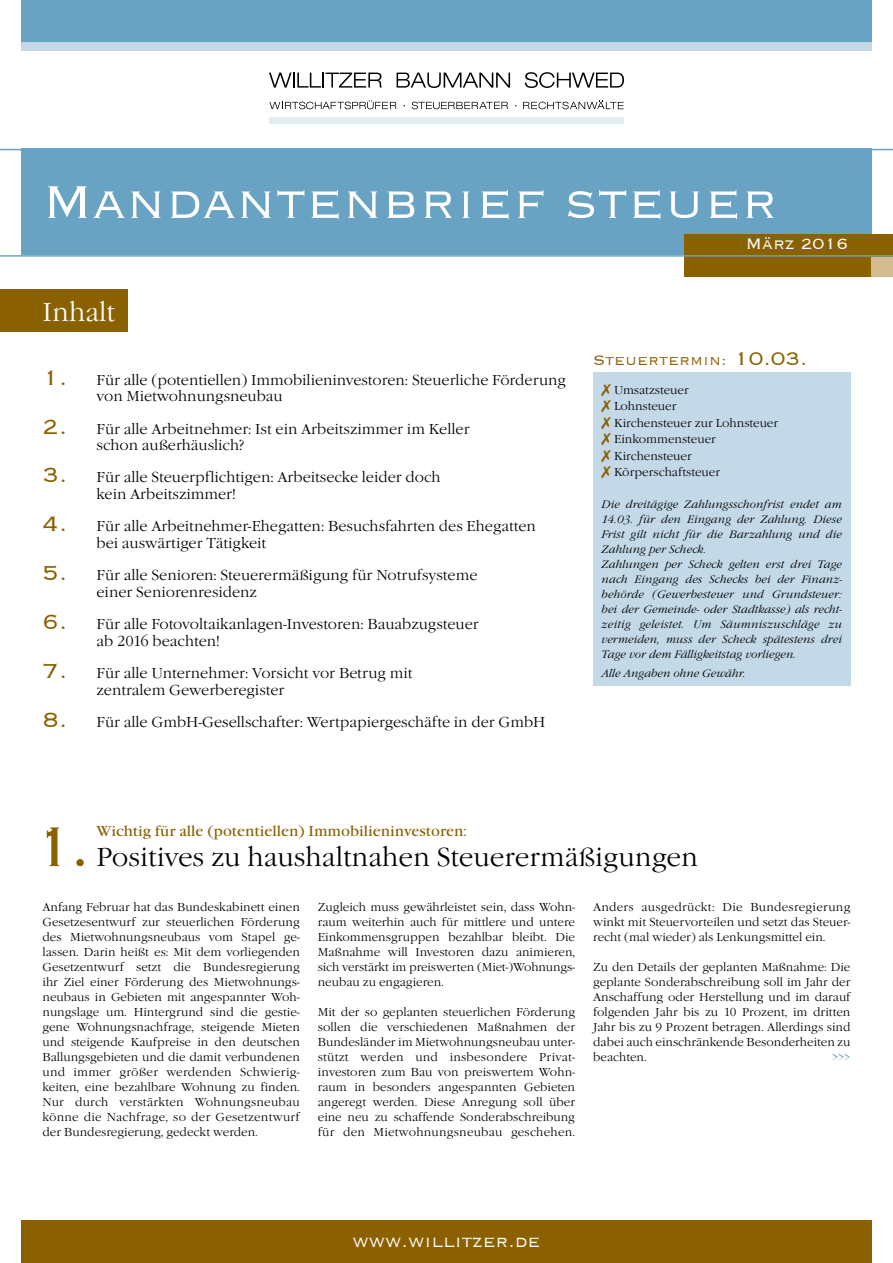
<style>
.page{position:relative;width:893px;height:1263px;background:#fff}
.page>*{position:absolute;margin:0;border:0;box-sizing:border-box;transform-origin:0 0}
.t1{font:300 73.5px "Copperplate";color:#8b6100}
.t2{font:300 60px "Copperplate";color:#fff}
.t3{font:300 27px "Garamond Itc T";color:#000}
.t4{font:300 27px "Garamond Itc T";color:#fff}
.t5{font:300 21px "Copperplate";color:#fff}
.t6{font:300 19.5px "Copperplate";color:#fff}
.t7{font:300 18px "Copperplate";color:#8b6100}
.t8{font:300 15px/16.5px "Garamond Itc T";color:#000}
.t9{font:15px "Garamond Itc T";color:#8b6100}
.t10{font:300 12px/15px "Garamond Itc T";color:#000;text-align:justify}
.t11{font:300 12px "Garamond Itc T";color:#69a3c3}
.t12{font:italic 300 11.25px/15px "Garamond Itc T";letter-spacing:.005em;color:#000}
.s1{font-family:"Copperplate";font-size:27px;color:#8b6100}
.s2{font-size:24px}
</style>
<div class="page">
<div style="left:21px;top:1220px;width:851px;height:43px;background:#8b6100"></div>
<div style="left:21px;top:0;width:851px;height:43px;background:#69a3c3"></div>
<div style="left:21px;top:43px;width:851px;height:8px;background:#c3d9e8"></div>
<div style="left:269px;top:117px;width:355px;height:6px;background:#e1ecf3"></div>
<svg style="left:269px;top:73px;width:113px;height:15px"></svg>
<svg style="left:397px;top:73px;width:113px;height:15px"></svg>
<svg style="left:525px;top:72px;width:99px;height:16px"></svg>
<svg style="left:269px;top:100px;width:127px;height:9px"></svg>
<svg style="left:412px;top:102px;width:96px;height:7px"></svg>
<svg style="left:523px;top:101px;width:101px;height:8px"></svg>
<div style="left:21px;top:149px;width:851px;height:106px;background:#69a3c3"></div>
<hr style="left:0;top:149px;width:893px;height:1px;background:#69a3c3">
<div style="left:685px;top:234px;width:208px;height:42px;background:#8b6100"></div>
<div style="left:872px;top:257px;width:21px;height:19px;background:#d4ba8f"></div>
<div style="left:0;top:289px;width:128px;height:43px;background:#8b6100"></div>
<hr style="left:0;top:255px;width:893px;height:2px;background:#69a3c3">
<div style="left:593px;top:372px;width:257px;height:313px;background:#c3d9e8"></div>
<h2 class="t2" style="left:43px;top:163px;width:737px">Mandantenbrief steuer</h2>
<h3 class="t6" style="left:746px;top:231px;width:104px">März 2016</h3>
<h3 class="t4" style="left:43px;top:297px;width:74px">Inhalt</h3>
<p class="t8" style="left:97px;top:371px;width:471px;text-indent:-54px"><span class="s1">1.</span> Für alle (potentiellen) Immobilieninvestoren: Steuerliche Förderung von Mietwohnungsneubau</p>
<p class="t8" style="left:97px;top:420px;width:375px;text-indent:-54px"><span class="s1">2.</span> Für alle Arbeitnehmer: Ist ein Arbeitszimmer im Keller schon außerhäuslich?</p>
<p class="t8" style="left:97px;top:469px;width:346px;text-indent:-54px"><span class="s1">3.</span> Für alle Steuerpflichtigen: Arbeitsecke leider doch kein Arbeitszimmer!</p>
<p class="t8" style="left:97px;top:518px;width:441px;text-indent:-54px"><span class="s1">4.</span> Für alle Arbeitnehmer-Ehegatten: Besuchsfahrten des Ehegatten bei auswärtiger Tätigkeit</p>
<p class="t8" style="left:97px;top:567px;width:382px;text-indent:-54px"><span class="s1">5.</span> Für alle Senioren: Steuerermäßigung für Notrufsysteme einer Seniorenresidenz</p>
<p class="t8" style="left:97px;top:616px;width:384px;text-indent:-54px"><span class="s1">6.</span> Für alle Fotovoltaikanlagen-Investoren: Bauabzugsteuer ab 2016 beachten!</p>
<p class="t8" style="left:97px;top:665px;width:317px;text-indent:-54px"><span class="s1">7.</span> Für alle Unternehmer: Vorsicht vor Betrug mit zentralem Gewerberegister</p>
<p class="t8" style="left:43px;top:714px;width:504px"><span class="s1">8.</span> Für alle GmbH-Gesellschafter: Wertpapiergeschäfte in der GmbH</p>
<h3 class="t7" style="left:593px;top:348px;width:216px">Steuertermin: <span class="s2">10.03.</span></h3>
<p class="t10" style="left:614px;top:381px;width:166px;line-height:16.5px;text-align:left">Umsatzsteuer<br>Lohnsteuer<br>Kirchensteuer zur Lohnsteuer<br>Einkommensteuer<br>Kirchensteuer<br>Körperschaftsteuer</p>
<p class="t12" style="left:602px;top:496px;width:242px">Die dreitägige Zahlungsschonfrist endet am 14.03. für den Eingang der Zahlung. Diese Frist gilt nicht für die Barzahlung und die Zahlung per Scheck.<br>Zahlungen per Scheck gelten erst drei Tage nach Eingang des Schecks bei der Finanz&shy;behörde (Gewerbesteuer und Grundsteuer: bei der Gemeinde- oder Stadtkasse) als recht&shy;zeitig geleistet. Um Säumniszuschläge zu vermeiden, muss der Scheck spätestens drei Tage vor dem Fälligkeitstag vorliegen.</p>
<p class="t12" style="left:602px;top:666px;width:146px">Alle Angaben ohne Gewähr.</p>
<p class="t9" style="left:97px;top:822px;width:372px">Wichtig für alle (potentiellen) Immobilieninvestoren:</p>
<h1 class="t1" style="left:31px;top:798px;width:62px">1.</h1>
<h3 class="t3" style="left:97px;top:841px;width:603px">Positives zu haushaltnahen Steuerermäßigungen</h3>
<p class="t10" style="left:43px;top:900px;width:259px">Anfang Februar hat das Bundeskabinett einen Gesetzesentwurf zur steuerlichen Förderung des Mietwohnungsneubaus vom Stapel ge&shy;lassen. Darin heißt es: Mit dem vorliegenden Gesetzentwurf setzt die Bundesregierung ihr Ziel einer Förderung des Mietwohnungs&shy;neubaus in Gebieten mit angespannter Woh&shy;nungslage um. Hintergrund sind die gestie&shy;gene Wohnungsnachfrage, steigende Mieten und steigende Kaufpreise in den deutschen Ballungsgebieten und die damit verbundenen und immer größer werdenden Schwierig&shy;keiten, eine bezahlbare Wohnung zu finden.<br>Nur durch verstärkten Wohnungsneubau könne die Nachfrage, so der Gesetzentwurf der Bundesregierung, gedeckt werden.</p>
<p class="t10" style="left:318px;top:900px;width:259px">Zugleich muss gewährleistet sein, dass Wohn&shy;raum weiterhin auch für mittlere und untere Einkommensgruppen bezahlbar bleibt. Die Maßnahme will Investoren dazu animieren, sich verstärkt im preiswerten (Miet-)Wohnungs&shy;neubau zu engagieren.</p>
<p class="t10" style="left:593px;top:900px;width:259px">Anders ausgedrückt: Die Bundesregierung winkt mit Steuervorteilen und setzt das Steuer&shy;recht (mal wieder) als Lenkungsmittel ein.</p>
<p class="t10" style="left:593px;top:960px;width:259px">Zu den Details der geplanten Maßnahme: Die geplante Sonderabschreibung soll im Jahr der Anschaffung oder Herstellung und im darauf folgenden Jahr bis zu 10 Prozent, im dritten Jahr bis zu 9 Prozent betragen. Allerdings sind dabei auch einschränkende Besonderheiten zu beachten.</p>
<p class="t10" style="left:318px;top:1005px;width:259px">Mit der so geplanten steuerlichen Förderung sollen die verschiedenen Maßnahmen der Bundesländer im Mietwohnungsneubau unter&shy;stützt werden und insbesondere Privat&shy;investoren zum Bau von preiswertem Wohn&shy;raum in besonders angespannten Gebieten angeregt werden. Diese Anregung soll über eine neu zu schaffende Sonderabschreibung für den Mietwohnungsneubau geschehen.</p>
<p class="t11" style="left:832px;top:1050px;width:19px">&gt;&gt;&gt;</p>
<h3 class="t5" style="left:353px;top:1227px;width:189px">www.willitzer.de</h3>
</div>
